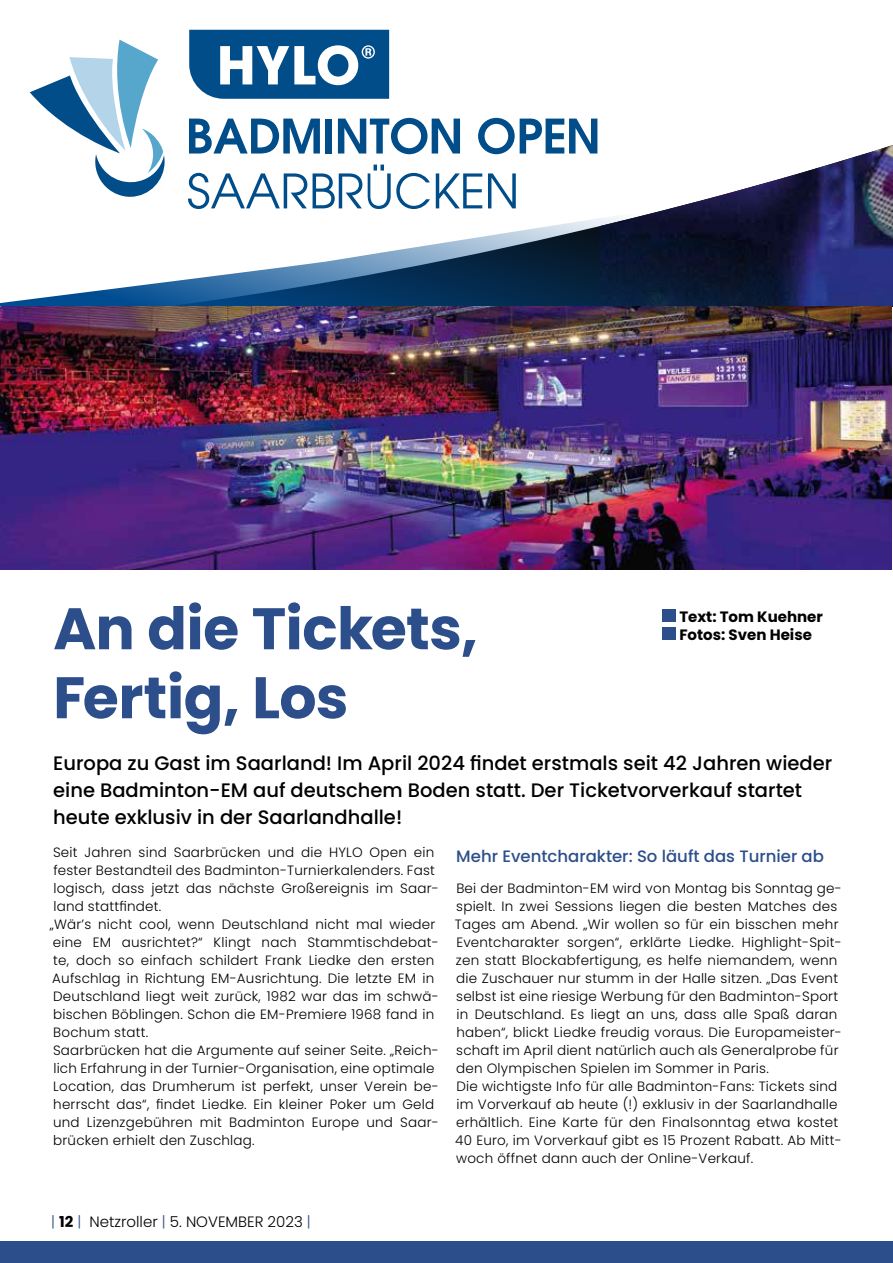
<style>
.page{position:relative;width:893px;height:1263px;background:#fff}
.page>*{position:absolute;margin:0;border:0;box-sizing:border-box;transform-origin:0 0}
.t1{font:700 58.5px/69px "Poppins";letter-spacing:-.01em;color:#2c4e8a}
.t2{font:500 19.5px/27px "Poppins";color:#000}
.t3{font:500 16.5px "Poppins";color:#2c4e8a}
.t4{font:300 15px "Poppins";color:#000}
.t5{font:700 15px/18px "Poppins";color:#000}
.t6{font:300 13.5px/18px "Poppins";letter-spacing:.015em;color:#000}
.s1{color:#2c4e8a}
.s2{font-weight:700}
</style>
<div class="page">
<div style="left:0;top:1242px;width:893px;height:21px;background:#2c4e8a"></div>
<svg style="left:0;top:53px;width:893px;height:253px"></svg>
<svg style="left:189px;top:119px;width:131px;height:35px"></svg>
<div style="left:326px;top:119px;width:6px;height:35px;background:#004d8a"></div>
<svg style="left:338px;top:118px;width:122px;height:36px"></svg>
<svg style="left:478px;top:118px;width:119px;height:36px"></svg>
<svg style="left:188px;top:173px;width:119px;height:36px"></svg>
<svg style="left:313px;top:173px;width:49px;height:35px"></svg>
<svg style="left:368px;top:165px;width:62px;height:44px"></svg>
<svg style="left:436px;top:173px;width:46px;height:35px"></svg>
<svg style="left:488px;top:173px;width:28px;height:35px"></svg>
<svg style="left:30px;top:40px;width:135px;height:157px"></svg>
<svg style="left:189px;top:30px;width:200px;height:69px"></svg>
<div style="left:662px;top:609px;width:14px;height:13px;background:#2c4e8a"></div>
<div style="left:662px;top:627px;width:14px;height:13px;background:#2c4e8a"></div>
<img style="left:0;top:307px;width:892px;height:263px">
<h1 class="t1" style="left:53px;top:595px;width:426px">An die Tickets,<br>Fertig, Los</h1>
<p class="t5" style="left:679px;top:607px;width:145px">Text: Tom Kuehner<br>Fotos: Sven Heise</p>
<h2 class="t2" style="left:53px;top:750px;width:780px">Europa zu Gast im Saarland! Im April 2024 findet erstmals seit 42 Jahren wieder eine Badminton-EM auf deutschem Boden statt. Der Ticketvorverkauf startet heute exklusiv in der Saarlandhalle!</h2>
<p class="t6" style="left:50px;top:843px;width:391px">Seit Jahren sind Saarbrücken und die HYLO Open ein fester Bestandteil des Badminton-Turnierkalenders. Fast logisch, dass jetzt das nächste Großereignis im Saar&shy;land stattfindet.<br>„Wär’s nicht cool, wenn Deutschland nicht mal wieder eine EM ausrichtet?“ Klingt nach Stammtischdebat&shy;te, doch so einfach schildert Frank Liedke den ersten Aufschlag in Richtung EM-Ausrichtung. Die letzte EM in Deutschland liegt weit zurück, 1982 war das im schwä&shy;bischen Böblingen. Schon die EM-Premiere 1968 fand in Bochum statt.<br>Saarbrücken hat die Argumente auf seiner Seite. „Reich&shy;lich Erfahrung in der Turnier-Organisation, eine optimale Location, das Drumherum ist perfekt, unser Verein be&shy;herrscht das“, findet Liedke. Ein kleiner Poker um Geld und Lizenzgebühren mit Badminton Europe und Saar&shy;brücken erhielt den Zuschlag.</p>
<p class="t3" style="left:456px;top:846px;width:369px">Mehr Eventcharakter: So läuft das Turnier ab</p>
<p class="t6" style="left:455px;top:879px;width:389px">Bei der Badminton-EM wird von Montag bis Sonntag ge&shy;spielt. In zwei Sessions liegen die besten Matches des Tages am Abend. „Wir wollen so für ein bisschen mehr Eventcharakter sorgen“, erklärte Liedke. Highlight-Spit&shy;zen statt Blockabfertigung, es helfe niemandem, wenn die Zuschauer nur stumm in der Halle sitzen. „Das Event selbst ist eine riesige Werbung für den Badminton-Sport in Deutschland. Es liegt an uns, dass alle Spaß daran haben“, blickt Liedke freudig voraus. Die Europameister&shy;schaft im April dient natürlich auch als Generalprobe für den Olympischen Spielen im Sommer in Paris.<br>Die wichtigste Info für alle Badminton-Fans: Tickets sind im Vorverkauf ab heute (!) exklusiv in der Saarlandhalle erhältlich. Eine Karte für den Finalsonntag etwa kostet 40 Euro, im Vorverkauf gibt es 15 Prozent Rabatt. Ab Mitt&shy;woch öffnet dann auch der Online-Verkauf.</p>
<p class="t4" style="left:51px;top:1213px;width:261px"><span class="s1">|</span> <span class="s2">12</span> <span class="s1">|</span> Netzroller <span class="s1">|</span> 5. NOVEMBER 2023 <span class="s1">|</span></p>
</div>
